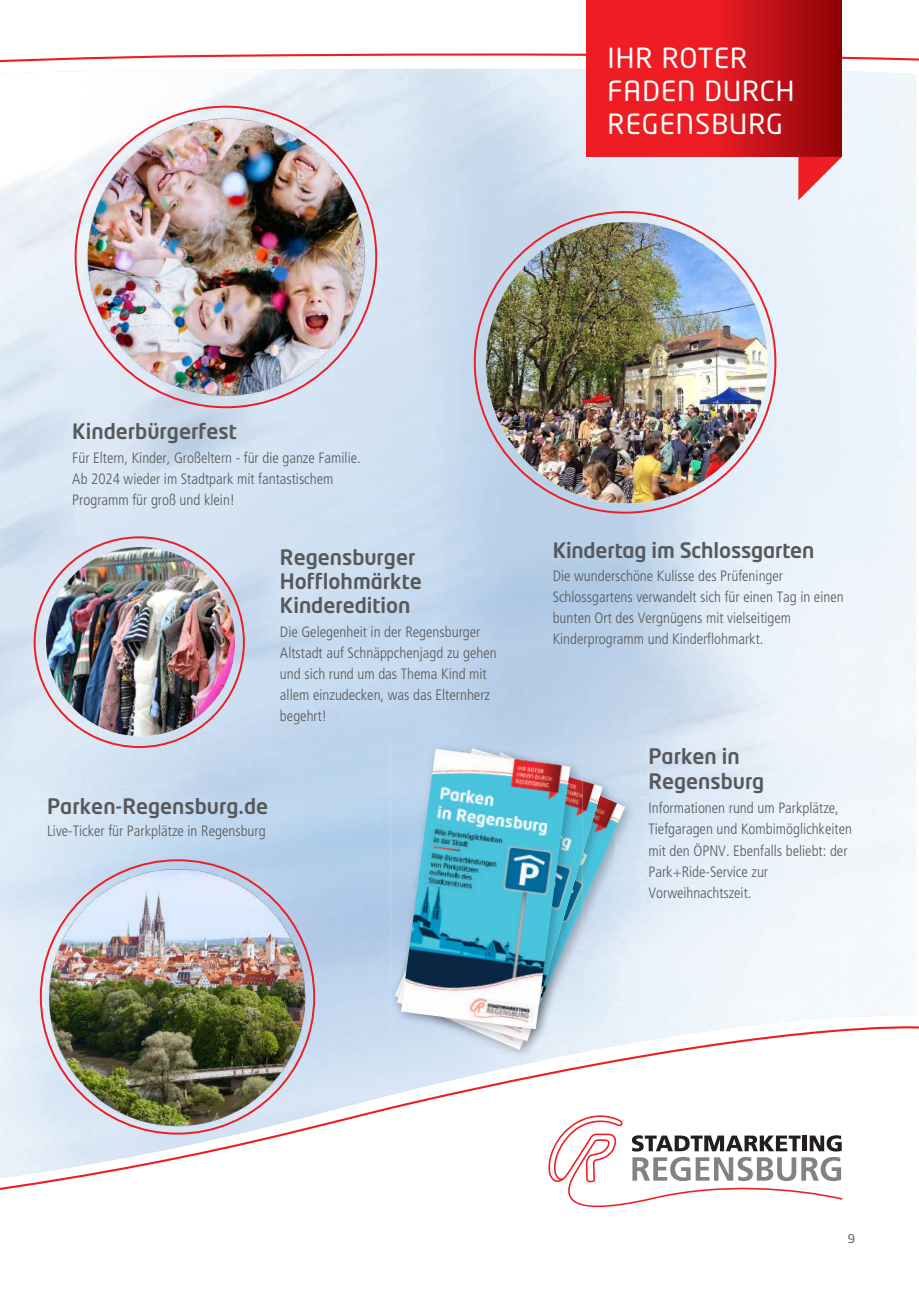
<style>
.page{position:relative;width:919px;height:1289px;background:#fff}
.page>*{position:absolute;margin:0;border:0;box-sizing:border-box;transform-origin:0 0}
.t1{font:27.45px/32.8px "Neo Tech Pro";letter-spacing:.04em;color:#fff}
.t2{font:500 21px/24px "Neo Tech Pro";color:#57585a}
.t3{font:300 condensed 15px/21px "Frutiger LT Std";color:#57585a}
.t4{font:300 condensed 15px/21px "Frutiger";color:#57585a}
.t5{font:12px "Neo Tech Pro";color:#57585a}
</style>
<div class="page">
<svg style="left:0;top:46px;width:918px;height:21px"></svg>
<img style="left:0;top:69px;width:916px;height:947px">
<svg style="left:586px;top:0;width:255px;height:157px;background:#d5161d"></svg>
<svg style="left:798px;top:157px;width:43px;height:43px"></svg>
<img style="left:425px;top:161px;width:402px;height:402px">
<img style="left:54px;top:85px;width:344px;height:344px">
<img style="left:22px;top:523px;width:236px;height:236px">
<img style="left:17px;top:837px;width:319px;height:179px">
<img style="left:389px;top:747px;width:2px;height:269px">
<img style="left:614px;top:747px;width:22px;height:269px">
<img style="left:614px;top:802px;width:11px;height:30px">
<img style="left:391px;top:742px;width:223px;height:274px">
<img style="left:582px;top:795px;width:32px;height:221px">
<img style="left:582px;top:780px;width:20px;height:75px">
<img style="left:395px;top:742px;width:187px;height:10px">
<img style="left:397px;top:748px;width:185px;height:268px">
<img style="left:401px;top:748px;width:169px;height:268px">
<svg style="left:0;top:1016px;width:918px;height:192px"></svg>
<h1 class="t1" style="left:607px;top:41px;width:189px">IHR ROTER<br>FADEN DURCH<br>REGENSBURG</h1>
<h2 class="t2" style="left:72px;top:419px;width:166px">Kinderbürgerfest</h2>
<p class="t3" style="left:72px;top:447px;width:290px">Für Eltern, Kinder, Großeltern - für die ganze Familie.<br>Ab 2024 wieder im Stadtpark mit fantastischem<br>Programm für groß und klein!</p>
<h2 class="t2" style="left:280px;top:544px;width:143px">Regensburger<br>Hofflohmärkte<br>Kinderedition</h2>
<p class="t3" style="left:280px;top:621px;width:218px">Die Gelegenheit in der Regensburger<br>Altstadt auf Schnäppchenjagd zu gehen und sich rund um das Thema Kind mit allem einzudecken, was das Elternherz begehrt!</p>
<h2 class="t2" style="left:47px;top:793px;width:222px">Parken-Regensburg.de</h2>
<p class="t3" style="left:47px;top:820px;width:220px">Live-Ticker für Parkplätze in Regensburg</p>
<h2 class="t2" style="left:552px;top:538px;width:263px">Kindertag im Schlossgarten</h2>
<p class="t3" style="left:552px;top:565px;width:292px">Die wunderschöne Kulisse des Prüfeninger Schlossgartens verwandelt sich für einen Tag in einen bunten Ort des Vergnügens mit vielseitigem Kinderprogramm und Kinderflohmarkt.</p>
<h2 class="t2" style="left:648px;top:743px;width:117px;line-height:25.2px">Parken in<br>Regensburg</h2>
<p class="t4" style="left:648px;top:798px;width:205px">Informationen rund um Parkplätze,<br>Tiefgaragen und Kombimöglichkeiten mit den ÖPNV. Ebenfalls beliebt: der<br>Park+Ride-Service zur<br>Vorweihnachtszeit.</p>
<p class="t5" style="left:847px;top:1230px;width:9px">9</p>
</div>
